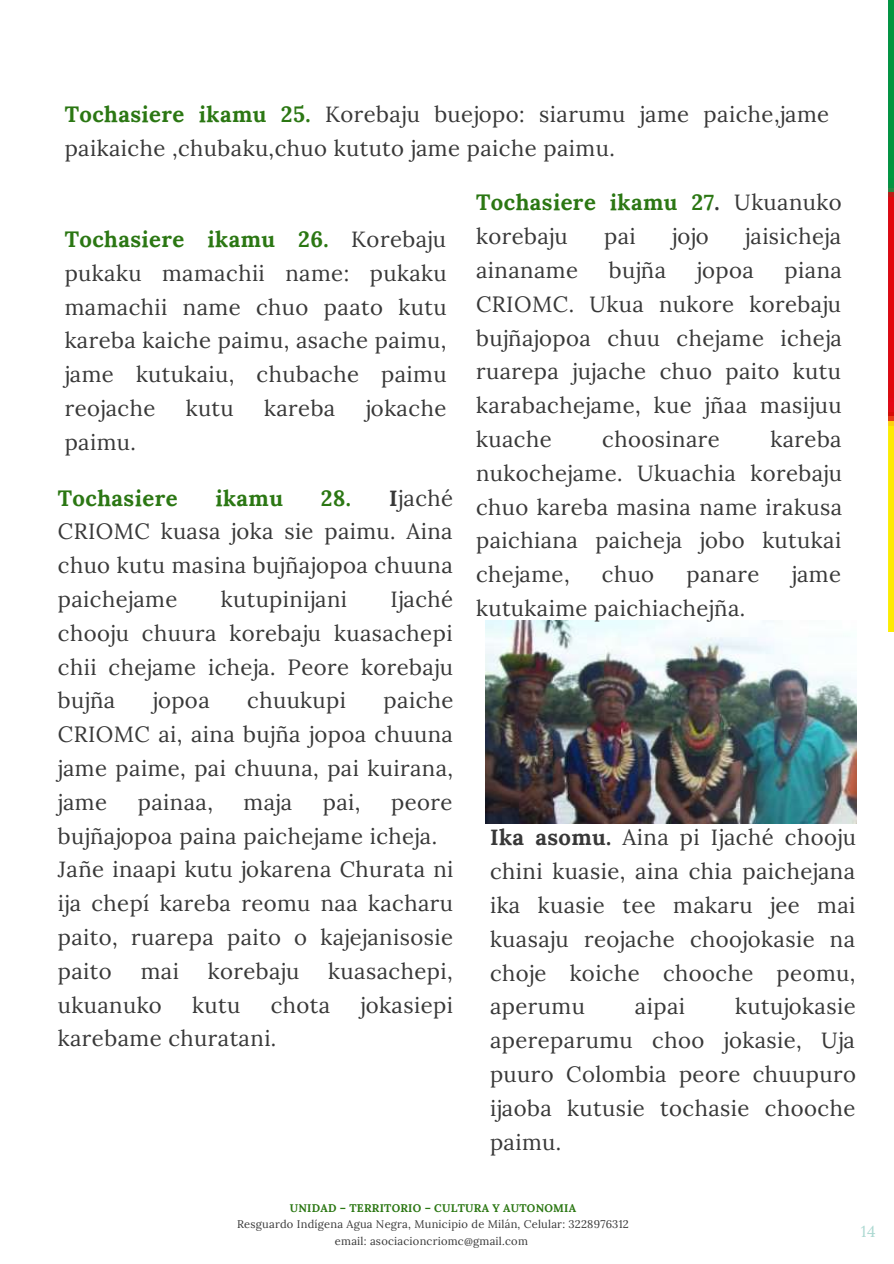
<style>
.page{position:relative;width:894px;height:1264px;background:#fff}
.page>*{position:absolute;margin:0;border:0;box-sizing:border-box;transform-origin:0 0}
.t1{font:22.05px/33.8px "Lora";letter-spacing:.02em;color:#383838;text-align:justify}
.t2{font:700 22.05px/33.8px "Lora";letter-spacing:.02em;color:#2b7713}
.t3{font:15.75px "Lora";color:#add9d2}
.t4{font:11.1px/16.6px "Lora";letter-spacing:.02em;color:#383838;text-align:center}
.t5{font:700 11.1px "Lora";letter-spacing:.02em;color:#2b7713}
.s1{font-weight:700;color:#2b7713}
.s2{font-weight:700}
.s3{color:#383838}
.s4{font-weight:400;color:#383838}
</style>
<div class="page">
<img style="left:888px;top:0;width:5px;height:632px">
<img style="left:485px;top:620px;width:371px;height:204px">
<p class="t1" style="left:65px;top:97px;width:765px"><span class="s1">Tochasiere ikamu 25.</span> Korebaju buejopo: siarumu jame paiche,jame paikaiche ,chubaku,chuo kututo jame paiche paimu.</p>
<p class="t1" style="left:65px;top:222px;width:383px"><span class="s1">Tochasiere ikamu 26.</span> Korebaju pukaku mamachii name: pukaku mamachii name chuo paato kutu kareba kaiche paimu, asache paimu, jame kutukaiu, chubache paimu reojache</p>
<p class="t1" style="left:186px;top:391px;width:50px">kutu</p>
<p class="t1" style="left:264px;top:391px;width:73px">kareba</p>
<p class="t1" style="left:365px;top:391px;width:82px">jokache</p>
<p class="t1" style="left:65px;top:425px;width:73px">paimu.</p>
<p class="t1" style="left:58px;top:480px;width:397px;text-indent:263px"><span class="s1">28.</span> <span class="s2">I</span>jaché CRIOMC kuasa joka sie paimu. Aina chuo kutu masina bujñajopoa chuuna paichejame</p>
<p class="t2" style="left:58px;top:480px;width:121px">Tochasiere</p>
<p class="t2" style="left:215px;top:480px;width:69px">ikamu</p>
<p class="t1" style="left:58px;top:582px;width:397px;text-indent:332px">Ijaché chooju chuura korebaju kuasachepi chii chejame icheja. Peore korebaju bujña</p>
<p class="t1" style="left:221px;top:582px;width:128px">kutupinijani</p>
<p class="t1" style="left:58px;top:683px;width:397px;text-indent:325px">paiche CRIOMC ai, aina bujña jopoa chuuna jame paime, pai chuuna, pai kuirana, jame</p>
<p class="t1" style="left:153px;top:683px;width:58px">jopoa</p>
<p class="t1" style="left:247px;top:683px;width:100px">chuukupi</p>
<p class="t1" style="left:138px;top:784px;width:77px">painaa,</p>
<p class="t1" style="left:243px;top:784px;width:50px">maja</p>
<p class="t1" style="left:323px;top:784px;width:39px">pai,</p>
<p class="t1" style="left:58px;top:784px;width:397px;text-align:left;text-indent:333px">peore bujñajopoa paina paichejame icheja.<br>Jañe inaapi kutu jokarena Churata ni ija chepí kareba reomu naa kacharu paito, ruarepa paito o kajejanisosie paito</p>
<p class="t1" style="left:141px;top:953px;width:40px">mai</p>
<p class="t1" style="left:208px;top:953px;width:93px">korebaju</p>
<p class="t1" style="left:328px;top:953px;width:126px">kuasachepi,</p>
<p class="t1" style="left:58px;top:987px;width:105px">ukuanuko</p>
<p class="t1" style="left:192px;top:987px;width:50px">kutu</p>
<p class="t1" style="left:270px;top:987px;width:61px">chota</p>
<p class="t1" style="left:360px;top:987px;width:94px">jokasiepi</p>
<p class="t1" style="left:58px;top:1021px;width:220px">karebame churatani.</p>
<p class="t2" style="left:476px;top:185px;width:367px">Tochasiere ikamu 27<span class="s3">.</span> <span class="s4">Ukuanuko korebaju</span></p>
<p class="t1" style="left:604px;top:219px;width:33px">pai</p>
<p class="t1" style="left:672px;top:219px;width:38px">jojo</p>
<p class="t1" style="left:745px;top:219px;width:97px">jaisicheja</p>
<p class="t1" style="left:476px;top:253px;width:103px">ainaname</p>
<p class="t1" style="left:608px;top:253px;width:59px">bujña</p>
<p class="t1" style="left:696px;top:253px;width:58px">jopoa</p>
<p class="t1" style="left:476px;top:253px;width:367px;text-indent:308px">piana CRIOMC. Ukua nukore korebaju bujñajopoa chuu chejame icheja ruarepa jujache chuo paito kutu karabachejame, kue jñaa masijuu kuache</p>
<p class="t1" style="left:476px;top:422px;width:367px;text-indent:294px">kareba nukochejame. Ukuachia korebaju chuo kareba masina name irakusa paichiana paicheja jobo kutukai chejame,</p>
<p class="t1" style="left:602px;top:422px;width:119px">choosinare</p>
<p class="t1" style="left:601px;top:557px;width:54px">chuo</p>
<p class="t1" style="left:686px;top:557px;width:75px">panare</p>
<p class="t1" style="left:791px;top:557px;width:51px">jame</p>
<p class="t1" style="left:476px;top:591px;width:270px">kutukaime paichiachejña.</p>
<p class="t1" style="left:490px;top:820px;width:367px"><span class="s2">Ika asomu.</span> Aina pi Ijaché chooju chini kuasie, aina chia paichejana ika kuasie tee makaru jee mai kuasaju reojache choojokasie na choje koiche chooche peomu, aperumu</p>
<p class="t1" style="left:490px;top:989px;width:367px;text-indent:245px">kutujokasie apereparumu choo jokasie, Uja puuro Colombia peore chuupuro ijaoba kutusie tochasie chooche paimu.</p>
<p class="t1" style="left:634px;top:989px;width:52px">aipai</p>
<p class="t5" style="left:290px;top:1200px;width:288px">UNIDAD – TERRITORIO – CULTURA Y AUTONOMIA</p>
<p class="t4" style="left:237px;top:1215px;width:393px">Resguardo Indígena Agua Negra, Municipio de Milán, Celular: 3228976312 email: asociacioncriomc@gmail.com</p>
<p class="t3" style="left:860px;top:1220px;width:16px">14</p>
</div>
